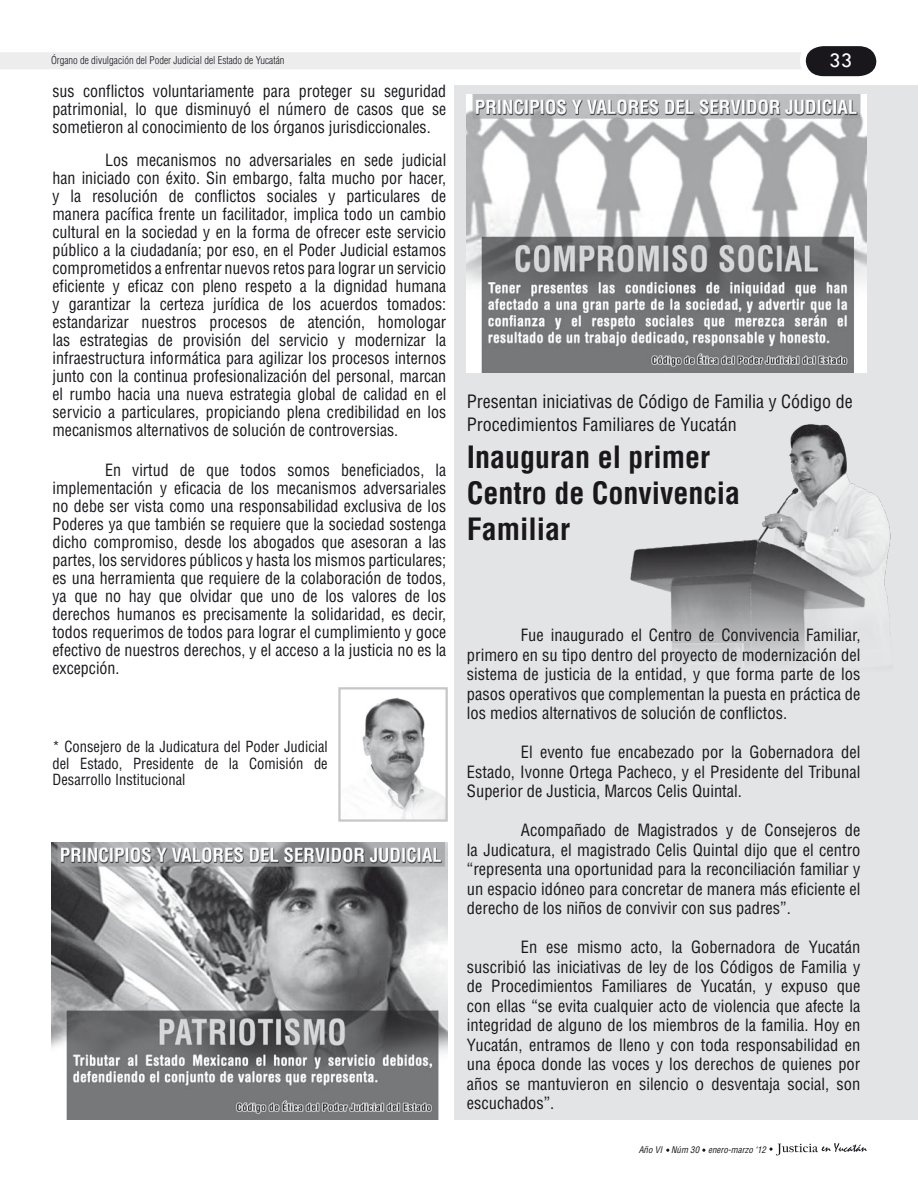
<style>
.page{position:relative;width:918px;height:1188px;background:#fff}
.page>*{position:absolute;margin:0;border:0;box-sizing:border-box;transform-origin:0 0}
.t1{font:700 condensed 30px/36px "Helvetica LT Std";color:#1a171c}
.t2{font:21px "Tw Cen";color:#fff}
.t3{font:condensed 18px/23.4px "Helvetica LT Std";color:#1a171c}
.t4{font:condensed 16.5px/18px "Helvetica LT Std";color:#1a171c;text-align:justify}
.t5{font:condensed 15px/16.5px "Helvetica LT Std";color:#1a171c;text-align:justify}
.t6{font:300 condensed 10.5px "Helvetica LT Std";color:#1a171c}
.t7{font:italic condensed 8.85px "Helvetica LT Std";color:#1a171c}
</style>
<div class="page">
<svg style="left:0;top:46px;width:876px;height:30px"></svg>
<div style="left:455px;top:85px;width:463px;height:1035px;background:#e3e4e5"></div>
<img style="left:630px;top:424px;width:261px;height:239px">
<img style="left:362px;top:697px;width:83px;height:122px">
<div style="left:338px;top:687px;width:110px;height:135px;border:2px solid #c6c7c9"></div>
<img style="left:51px;top:842px;width:397px;height:278px">
<img style="left:467px;top:94px;width:400px;height:278px">
<p class="t6" style="left:51px;top:54px;width:235px">Órgano de divulgación del Poder Judicial del Estado de Yucatán</p>
<p class="t4" style="left:53px;top:82px;width:395px">sus conflictos voluntariamente para proteger su seguridad patrimonial, lo que disminuyó el número de casos que se sometieron al conocimiento de los órganos jurisdiccionales.</p>
<p class="t4" style="left:53px;top:151px;width:395px;text-indent:52px">Los mecanismos no adversariales en sede judicial han iniciado con éxito. Sin embargo, falta mucho por hacer, y la resolución de conflictos sociales y particulares de manera pacífica frente un facilitador, implica todo un cambio cultural en la sociedad y en la forma de ofrecer este servicio público a la ciudadanía; por eso, en el Poder Judicial estamos comprometidos a enfrentar nuevos retos para lograr un servicio eficiente y eficaz con pleno respeto a la dignidad humana y garantizar la certeza jurídica de los acuerdos tomados: estandarizar nuestros procesos de atención, homologar las estrategias de provisión del servicio y modernizar la infraestructura informática para agilizar los procesos internos junto con la continua profesionalización del personal, marcan el rumbo hacia una nueva estrategia global de calidad en el servicio a particulares, propiciando plena credibilidad en los mecanismos alternativos de solución de controversias.</p>
<p class="t4" style="left:53px;top:461px;width:395px;text-indent:52px">En virtud de que todos somos beneficiados, la implementación y eficacia de los mecanismos adversariales no debe ser vista como una responsabilidad exclusiva de los Poderes ya que también se requiere que la sociedad sostenga dicho compromiso, desde los abogados que asesoran a las partes, los servidores públicos y hasta los mismos particulares; es una herramienta que requiere de la colaboración de todos, ya que no hay que olvidar que uno de los valores de los derechos humanos es precisamente la solidaridad, es decir, todos requerimos de todos para lograr el cumplimiento y goce efectivo de nuestros derechos, y el acceso a la justicia no es la excepción.</p>
<p class="t5" style="left:53px;top:739px;width:277px">* Consejero de la Judicatura del Poder Judicial del Estado, Presidente de la Comisión de Desarrollo Institucional</p>
<p class="t2" style="left:829px;top:47px;width:25px">33</p>
<p class="t3" style="left:467px;top:390px;width:387px">Presentan iniciativas de Código de Familia y Código de<br>Procedimientos Familiares de Yucatán</p>
<h1 class="t1" style="left:467px;top:438px;width:275px">Inauguran el primer<br>Centro de Convivencia<br>Familiar</h1>
<p class="t4" style="left:467px;top:625px;width:395px;line-height:19.5px;text-indent:54px">Fue inaugurado el Centro de Convivencia Familiar, primero en su tipo dentro del proyecto de modernización del sistema de justicia de la entidad, y que forma parte de los pasos operativos que complementan la puesta en práctica de los medios alternativos de solución de conflictos.</p>
<p class="t4" style="left:467px;top:742px;width:395px;line-height:19.5px;text-indent:54px">El evento fue encabezado por la Gobernadora del Estado, Ivonne Ortega Pacheco, y el Presidente del Tribunal Superior de Justicia, Marcos Celis Quintal.</p>
<p class="t4" style="left:467px;top:820px;width:395px;line-height:19.5px;text-indent:54px">Acompañado de Magistrados y de Consejeros de la Judicatura, el magistrado Celis Quintal dijo que el centro “representa una oportunidad para la reconciliación familiar y un espacio idóneo para concretar de manera más eficiente el derecho de los niños de convivir con sus padres”.</p>
<p class="t4" style="left:467px;top:937px;width:395px;line-height:19.5px;text-indent:54px">En ese mismo acto, la Gobernadora de Yucatán suscribió las iniciativas de ley de los Códigos de Familia y de Procedimientos Familiares de Yucatán, y expuso que con ellas “se evita cualquier acto de violencia que afecte la integridad de alguno de los miembros de la familia. Hoy en Yucatán, entramos de lleno y con toda responsabilidad en una época donde las voces y los derechos de quienes por años se mantuvieron en silencio o desventaja social, son escuchados”.</p>
<p class="t7" style="left:639px;top:1144px;width:129px">Año VI Núm 30 enero-marzo ‘12</p>
</div>
